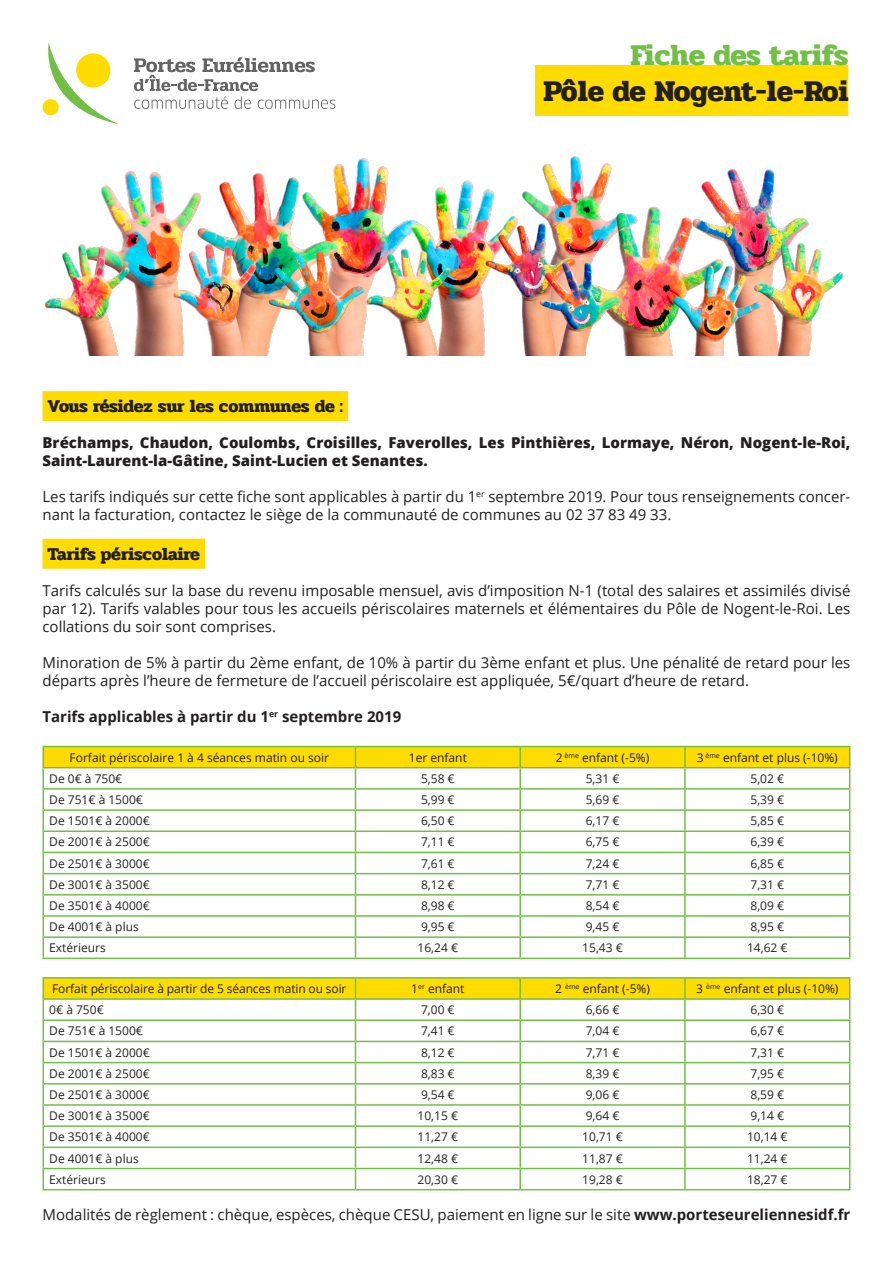
<style>
.page{position:relative;width:893px;height:1263px;background:#fff}
.page>*{position:absolute;margin:0;border:0;box-sizing:border-box;transform-origin:0 0}
.t1{font:700 30px "Pridi";letter-spacing:-.015em;color:#231f20}
.t2{font:700 30px "Pridi";color:#71bf44}
.t3{font:700 18px "Pridi";color:#231f20}
.t4{font:15px/18px "Open Sans";color:#231f20}
.t5{font:800 15px/18px "Open Sans";color:#231f20}
.t6{font:700 15px "Open Sans";color:#231f20}
.t7{font:12px "Open Sans";color:#231f20}
.s1{font-weight:700}
</style>
<div class="page">
<div style="left:43px;top:391px;width:305px;height:30px;background:#ffdc01"></div>
<div style="left:43px;top:539px;width:162px;height:30px;background:#ffdc01"></div>
<svg style="left:43px;top:746px;width:807px;height:211px"></svg>
<hr style="left:43px;top:957px;width:312px;height:2px;background:#71bf44">
<hr style="left:355px;top:957px;width:165px;height:2px;background:#71bf44">
<hr style="left:520px;top:957px;width:165px;height:2px;background:#71bf44">
<hr style="left:685px;top:957px;width:165px;height:2px;background:#71bf44">
<hr style="left:43px;top:977px;width:312px;height:1px;background:#71bf44">
<hr style="left:355px;top:977px;width:165px;height:1px;background:#71bf44">
<hr style="left:520px;top:977px;width:165px;height:1px;background:#71bf44">
<hr style="left:685px;top:977px;width:165px;height:1px;background:#71bf44">
<svg style="left:43px;top:978px;width:807px;height:211px"></svg>
<hr style="left:43px;top:1189px;width:312px;height:1px;background:#71bf44">
<hr style="left:355px;top:1189px;width:165px;height:1px;background:#71bf44">
<hr style="left:520px;top:1189px;width:165px;height:1px;background:#71bf44">
<hr style="left:685px;top:1189px;width:165px;height:1px;background:#71bf44">
<svg style="left:43px;top:43px;width:76px;height:81px"></svg>
<div style="left:76px;top:53px;width:34px;height:35px;background:#ffdc01;border-radius:50%"></div>
<div style="left:43px;top:99px;width:16px;height:16px;background:#ffdc01;border-radius:50%"></div>
<svg style="left:134px;top:57px;width:201px;height:52px"></svg>
<div style="left:535px;top:65px;width:313px;height:51px;background:#ffdc01"></div>
<img style="left:45px;top:156px;width:799px;height:199px">
<p class="t2" style="left:630px;top:32px;width:219px">Fiche des tarifs</p>
<p class="t1" style="left:543px;top:68px;width:306px">Pôle de Nogent-le-Roi</p>
<p class="t3" style="left:48px;top:392px;width:297px">Vous résidez sur les communes de :</p>
<p class="t5" style="left:43px;top:433px;width:809px">Bréchamps, Chaudon, Coulombs, Croisilles, Faverolles, Les Pinthières, Lormaye, Néron, Nogent-le-Roi,<br>Saint-Laurent-la-Gâtine, Saint-Lucien et Senantes.</p>
<p class="t4" style="left:43px;top:487px;width:809px">Les tarifs indiqués sur cette fiche sont applicables à partir du 1<sup>er</sup> septembre 2019. Pour tous renseignements concer&shy;nant la facturation, contactez le siège de la communauté de communes au 02 37 83 49 33.</p>
<p class="t3" style="left:48px;top:540px;width:154px">Tarifs périscolaire</p>
<p class="t4" style="left:43px;top:581px;width:809px;text-align:justify">Tarifs calculés sur la base du revenu imposable mensuel, avis d’imposition N-1 (total des salaires et assimilés divisé par 12). Tarifs valables pour tous les accueils périscolaires maternels et élémentaires du Pôle de Nogent-le-Roi. Les collations du soir sont comprises.</p>
<p class="t4" style="left:43px;top:653px;width:809px">Minoration de 5% à partir du 2ème enfant, de 10% à partir du 3ème enfant et plus. Une pénalité de retard pour les départs après l’heure de fermeture de l’accueil périscolaire est appliquée, 5€/quart d’heure de retard.</p>
<p class="t6" style="left:43px;top:706px;width:360px">Tarifs applicables à partir du 1<sup>er</sup> septembre 2019</p>
<p class="t7" style="left:70px;top:749px;width:261px">Forfait périscolaire 1 à 4 séances matin ou soir</p>
<p class="t7" style="left:409px;top:749px;width:60px">1er enfant</p>
<p class="t7" style="left:556px;top:749px;width:95px">2 <sup>ème</sup> enfant (-5%)</p>
<p class="t7" style="left:697px;top:749px;width:142px">3 <sup>ème</sup> enfant et plus (-10%)</p>
<p class="t7" style="left:49px;top:770px;width:75px">De 0€ à 750€</p>
<p class="t7" style="left:421px;top:770px;width:35px">5,58 €</p>
<p class="t7" style="left:586px;top:770px;width:35px">5,31 €</p>
<p class="t7" style="left:750px;top:770px;width:35px">5,02 €</p>
<p class="t7" style="left:49px;top:791px;width:95px">De 751€ à 1500€</p>
<p class="t7" style="left:421px;top:791px;width:35px">5,99 €</p>
<p class="t7" style="left:586px;top:791px;width:35px">5,69 €</p>
<p class="t7" style="left:750px;top:791px;width:35px">5,39 €</p>
<p class="t7" style="left:49px;top:813px;width:102px">De 1501€ à 2000€</p>
<p class="t7" style="left:421px;top:813px;width:35px">6,50 €</p>
<p class="t7" style="left:586px;top:813px;width:35px">6,17 €</p>
<p class="t7" style="left:750px;top:813px;width:35px">5,85 €</p>
<p class="t7" style="left:49px;top:834px;width:102px">De 2001€ à 2500€</p>
<p class="t7" style="left:421px;top:834px;width:35px">7,11 €</p>
<p class="t7" style="left:586px;top:834px;width:35px">6,75 €</p>
<p class="t7" style="left:750px;top:834px;width:35px">6,39 €</p>
<p class="t7" style="left:49px;top:855px;width:102px">De 2501€ à 3000€</p>
<p class="t7" style="left:421px;top:855px;width:35px">7,61 €</p>
<p class="t7" style="left:586px;top:855px;width:35px">7,24 €</p>
<p class="t7" style="left:750px;top:855px;width:35px">6,85 €</p>
<p class="t7" style="left:49px;top:876px;width:102px">De 3001€ à 3500€</p>
<p class="t7" style="left:421px;top:876px;width:35px">8,12 €</p>
<p class="t7" style="left:586px;top:876px;width:35px">7,71 €</p>
<p class="t7" style="left:750px;top:876px;width:35px">7,31 €</p>
<p class="t7" style="left:49px;top:897px;width:102px">De 3501€ à 4000€</p>
<p class="t7" style="left:421px;top:897px;width:35px">8,98 €</p>
<p class="t7" style="left:586px;top:897px;width:35px">8,54 €</p>
<p class="t7" style="left:750px;top:897px;width:35px">8,09 €</p>
<p class="t7" style="left:49px;top:918px;width:91px">De 4001€ à plus</p>
<p class="t7" style="left:421px;top:918px;width:35px">9,95 €</p>
<p class="t7" style="left:586px;top:918px;width:35px">9,45 €</p>
<p class="t7" style="left:750px;top:918px;width:35px">8,95 €</p>
<p class="t7" style="left:49px;top:940px;width:58px">Extérieurs</p>
<p class="t7" style="left:418px;top:940px;width:42px">16,24 €</p>
<p class="t7" style="left:582px;top:940px;width:42px">15,43 €</p>
<p class="t7" style="left:747px;top:940px;width:42px">14,62 €</p>
<p class="t7" style="left:52px;top:980px;width:296px">Forfait périscolaire à partir de 5 séances matin ou soir</p>
<p class="t7" style="left:411px;top:980px;width:55px">1<sup>er</sup> enfant</p>
<p class="t7" style="left:555px;top:980px;width:96px">2 <sup>ème</sup> enfant (-5%)</p>
<p class="t7" style="left:696px;top:980px;width:144px">3 <sup>ème</sup> enfant et plus (-10%)</p>
<p class="t7" style="left:49px;top:1002px;width:56px">0€ à 750€</p>
<p class="t7" style="left:421px;top:1002px;width:35px">7,00 €</p>
<p class="t7" style="left:586px;top:1002px;width:35px">6,66 €</p>
<p class="t7" style="left:750px;top:1002px;width:35px">6,30 €</p>
<p class="t7" style="left:49px;top:1023px;width:95px">De 751€ à 1500€</p>
<p class="t7" style="left:421px;top:1023px;width:35px">7,41 €</p>
<p class="t7" style="left:586px;top:1023px;width:35px">7,04 €</p>
<p class="t7" style="left:750px;top:1023px;width:35px">6,67 €</p>
<p class="t7" style="left:49px;top:1044px;width:102px">De 1501€ à 2000€</p>
<p class="t7" style="left:421px;top:1044px;width:35px">8,12 €</p>
<p class="t7" style="left:586px;top:1044px;width:35px">7,71 €</p>
<p class="t7" style="left:750px;top:1044px;width:35px">7,31 €</p>
<p class="t7" style="left:49px;top:1065px;width:102px">De 2001€ à 2500€</p>
<p class="t7" style="left:421px;top:1065px;width:35px">8,83 €</p>
<p class="t7" style="left:586px;top:1065px;width:35px">8,39 €</p>
<p class="t7" style="left:750px;top:1065px;width:35px">7,95 €</p>
<p class="t7" style="left:49px;top:1086px;width:102px">De 2501€ à 3000€</p>
<p class="t7" style="left:421px;top:1086px;width:35px">9,54 €</p>
<p class="t7" style="left:586px;top:1086px;width:35px">9,06 €</p>
<p class="t7" style="left:750px;top:1086px;width:35px">8,59 €</p>
<p class="t7" style="left:49px;top:1107px;width:102px">De 3001€ à 3500€</p>
<p class="t7" style="left:418px;top:1107px;width:42px">10,15 €</p>
<p class="t7" style="left:586px;top:1107px;width:35px">9,64 €</p>
<p class="t7" style="left:750px;top:1107px;width:35px">9,14 €</p>
<p class="t7" style="left:49px;top:1129px;width:102px">De 3501€ à 4000€</p>
<p class="t7" style="left:418px;top:1129px;width:42px">11,27 €</p>
<p class="t7" style="left:582px;top:1129px;width:42px">10,71 €</p>
<p class="t7" style="left:747px;top:1129px;width:42px">10,14 €</p>
<p class="t7" style="left:49px;top:1150px;width:91px">De 4001€ à plus</p>
<p class="t7" style="left:418px;top:1150px;width:42px">12,48 €</p>
<p class="t7" style="left:582px;top:1150px;width:42px">11,87 €</p>
<p class="t7" style="left:747px;top:1150px;width:42px">11,24 €</p>
<p class="t7" style="left:49px;top:1171px;width:58px">Extérieurs</p>
<p class="t7" style="left:418px;top:1171px;width:42px">20,30 €</p>
<p class="t7" style="left:582px;top:1171px;width:42px">19,28 €</p>
<p class="t7" style="left:747px;top:1171px;width:42px">18,27 €</p>
<p class="t4" style="left:43px;top:1205px;width:809px">Modalités de règlement : chèque, espèces, chèque CESU, paiement en ligne sur le site <span class="s1">www.porteseureliennesidf.fr</span></p>
</div>
